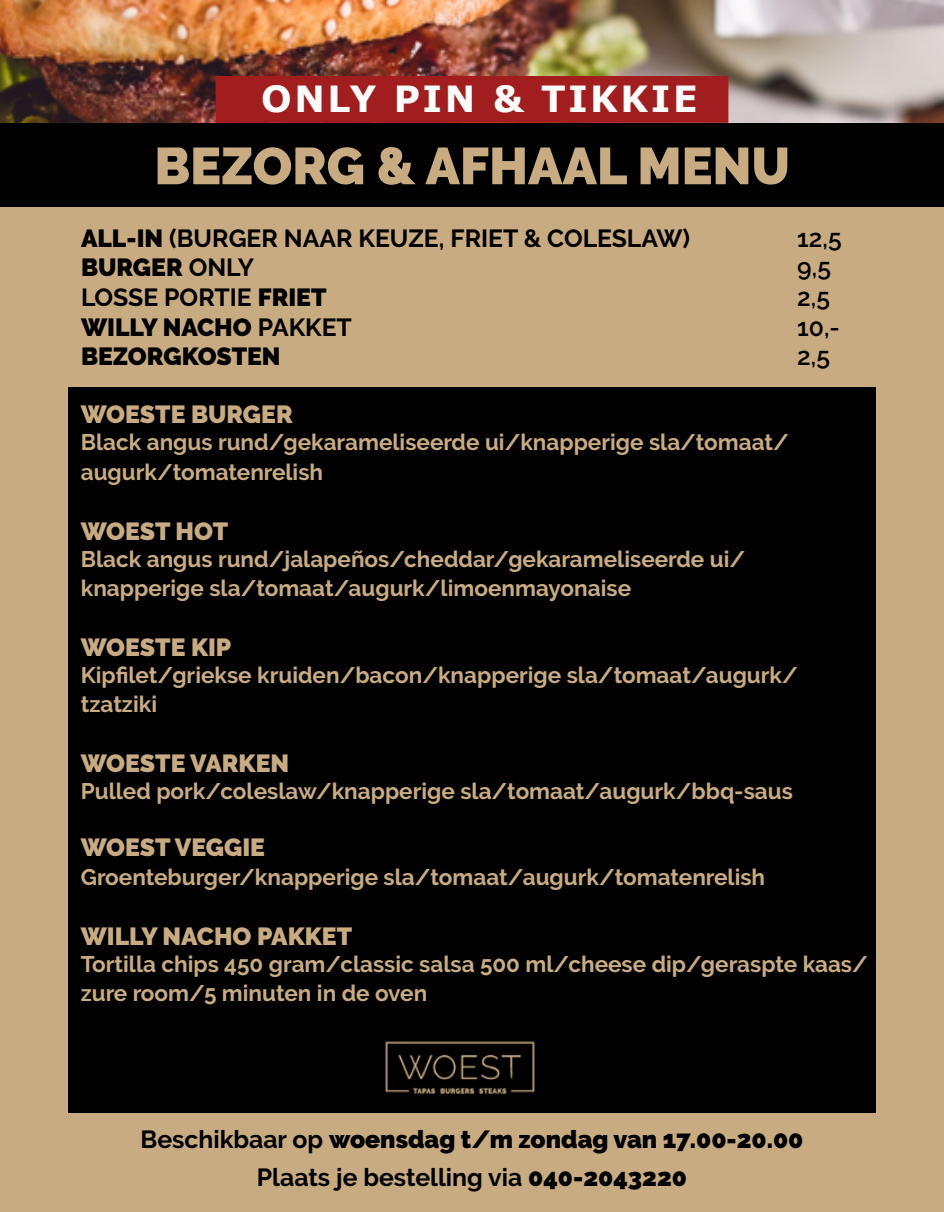
<style>
.page{position:relative;width:944px;height:1212px;background:#fff}
.page>*{position:absolute;margin:0;border:0;box-sizing:border-box;transform-origin:0 0}
.t1{font:900 51.75px "Raleway";color:#c8ab81}
.t2{font:700 36px "Verdana Pro";letter-spacing:.07em;color:#fffefd}
.t3{font:700 24.75px/29.7px "Raleway";color:#000}
.t4{font:900 24.75px/38.2px "Raleway";color:#000;text-align:center}
.t5{font:900 24.75px "Raleway";color:#c8ab81}
.t6{font:600 24.75px/29.7px "Raleway";color:#000}
.t7{font:700 22.5px/29.7px "Raleway";color:#c8ab81}
.s1{font-weight:900}
.s2{font-weight:700}
</style>
<div class="page">
<img style="left:0;top:0;width:944px;height:123px">
<div style="left:0;top:207px;width:944px;height:1005px;background:#c8ab81"></div>
<div style="left:68px;top:387px;width:808px;height:726px;background:#000"></div>
<div style="left:0;top:123px;width:944px;height:84px;background:#000"></div>
<img style="left:385px;top:1041px;width:150px;height:54px">
<div style="left:217px;top:77px;width:510px;height:45px;background:#a21e1e"></div>
<div style="left:216px;top:76px;width:512px;height:47px;border:2px solid #a21e1e"></div>
<h2 class="t2" style="left:261px;top:76px;width:438px">ONLY PIN &amp; TIKKIE</h2>
<h1 class="t1" style="left:154px;top:136px;width:637px">BEZORG &amp; AFHAAL MENU</h1>
<p class="t3" style="left:81px;top:223px;width:611px"><span class="s1">ALL-IN</span> (BURGER NAAR KEUZE, FRIET &amp; COLESLAW)<br><span class="s1">BURGER</span> ONLY<br>LOSSE PORTIE <span class="s1">FRIET<br>WILLY NACHO</span> PAKKET<br><span class="s1">BEZORGKOSTEN</span></p>
<p class="t6" style="left:797px;top:223px;width:46px">12,5<br>9,5<br>2,5<br>10,-<br>2,5</p>
<p class="t5" style="left:81px;top:400px;width:213px">WOESTE BURGER</p>
<p class="t7" style="left:81px;top:428px;width:710px">Black angus rund/gekarameliseerde ui/knapperige sla/tomaat/ augurk/tomatenrelish</p>
<p class="t5" style="left:81px;top:516px;width:149px">WOEST HOT</p>
<p class="t7" style="left:81px;top:544px;width:666px">Black angus rund/jalapeños/cheddar/gekarameliseerde ui/ knapperige sla/tomaat/augurk/limoenmayonaise</p>
<p class="t5" style="left:81px;top:633px;width:152px">WOESTE KIP</p>
<p class="t7" style="left:81px;top:660px;width:719px">Kipfilet/griekse kruiden/bacon/knapperige sla/tomaat/augurk/ tzatziki</p>
<p class="t5" style="left:81px;top:749px;width:210px">WOESTE VARKEN</p>
<p class="t7" style="left:81px;top:776px;width:714px">Pulled pork/coleslaw/knapperige sla/tomaat/augurk/bbq-saus</p>
<p class="t5" style="left:81px;top:832px;width:186px">WOEST VEGGIE</p>
<p class="t7" style="left:81px;top:862px;width:686px">Groenteburger/knapperige sla/tomaat/augurk/tomatenrelish</p>
<p class="t5" style="left:81px;top:921px;width:273px">WILLY NACHO PAKKET</p>
<p class="t7" style="left:81px;top:949px;width:788px">Tortilla chips 450 gram/classic salsa 500 ml/cheese dip/geraspte kaas/ zure room/5 minuten in de oven</p>
<p class="t4" style="left:141px;top:1120px;width:664px"><span class="s2">Beschikbaar op</span> woensdag t/m zondag van 17.00-20.00<br><span class="s2">Plaats je bestelling via</span> 040-2043220</p>
</div>
